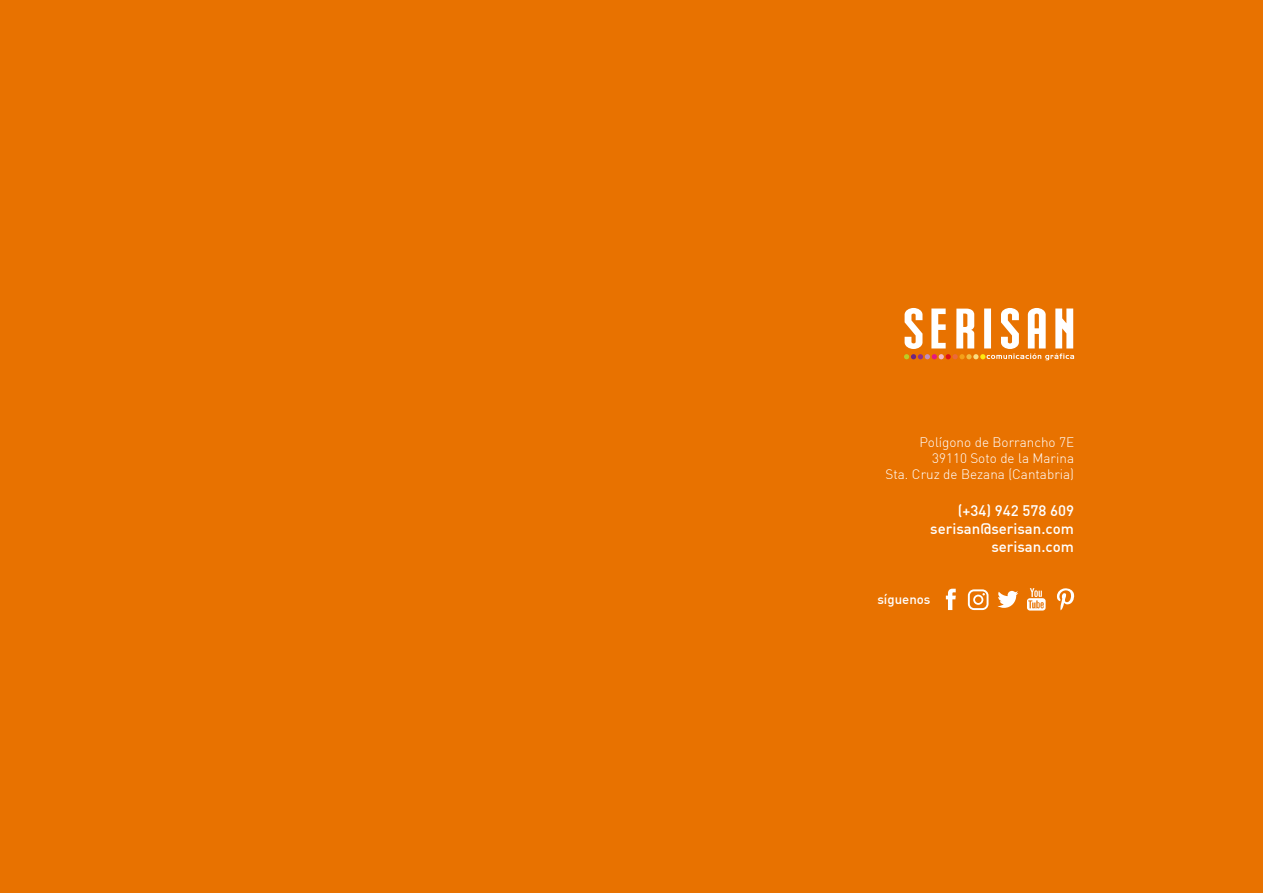
<style>
.page{position:relative;width:1263px;height:893px;background:#e87200}
.page>*{position:absolute;margin:0;border:0;box-sizing:border-box;transform-origin:0 0}
.t1{font:500 15px/18px "DIN";color:#fff;text-align:right}
.t2{font:300 13.5px/16.2px "DIN";color:#fff;text-align:right}
.t3{font:500 13.2px "DIN";color:#fff}
</style>
<div class="page">
<svg style="left:904px;top:308px;width:170px;height:52px"></svg>
<svg style="left:946px;top:589px;width:10px;height:21px"></svg>
<svg style="left:1057px;top:588px;width:18px;height:22px"></svg>
<svg style="left:997px;top:591px;width:21px;height:17px"></svg>
<svg style="left:1027px;top:588px;width:18px;height:23px"></svg>
<svg style="left:968px;top:589px;width:20px;height:21px"></svg>
<p class="t2" style="left:885px;top:433px;width:190px">Polígono de Borrancho 7E<br>39110 Soto de la Marina<br>Sta. Cruz de Bezana (Cantabria)</p>
<p class="t1" style="left:930px;top:501px;width:145px">(+34) 942 578 609 serisan@serisan.com serisan.com</p>
<p class="t3" style="left:877px;top:590px;width:55px">síguenos</p>
</div>
